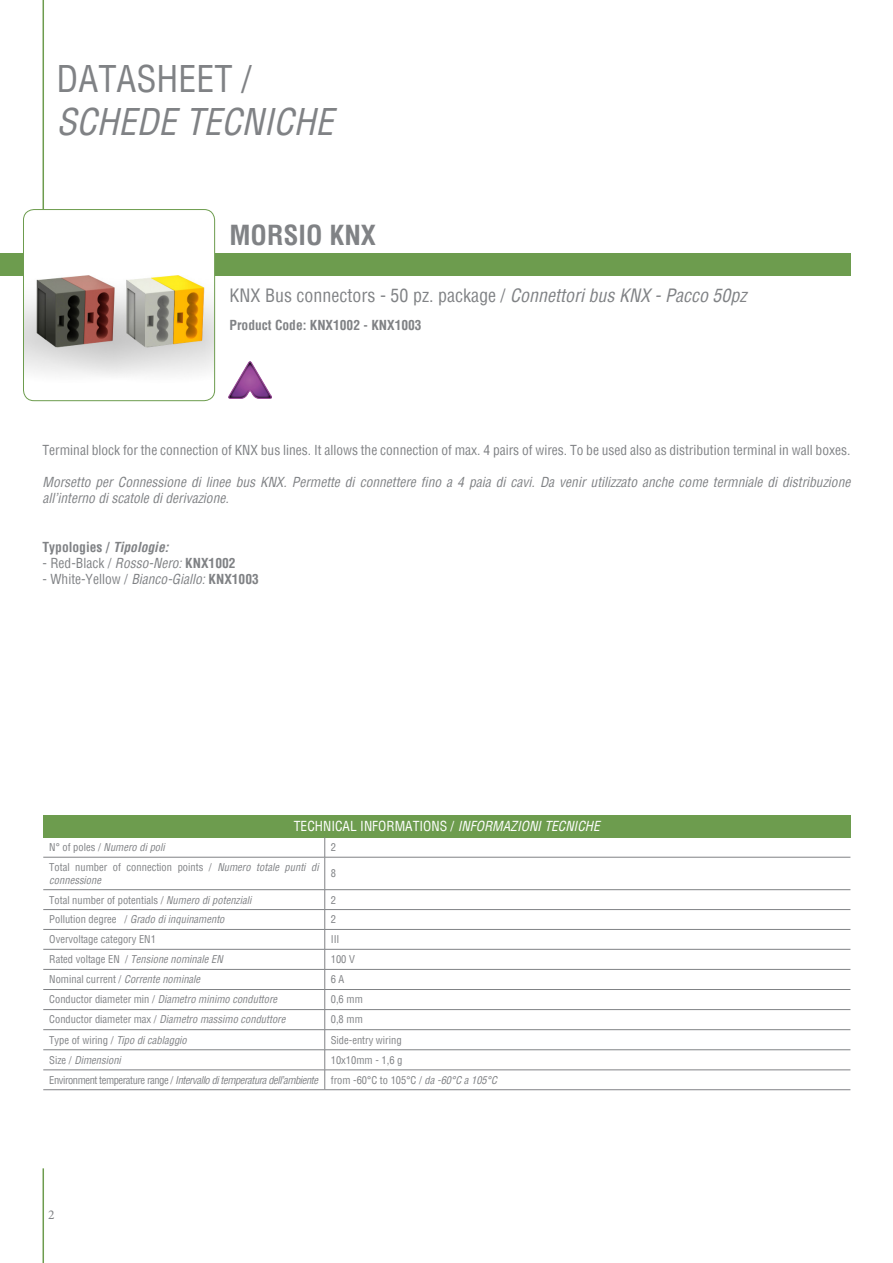
<style>
.page{position:relative;width:893px;height:1263px;background:#fff}
.page>*{position:absolute;margin:0;border:0;box-sizing:border-box;transform-origin:0 0}
.t1{font:italic condensed 36px "Helvetica";color:#808285}
.t2{font:condensed 36px "Helvetica";color:#808285}
.t3{font:700 condensed 27px "Helvetica";color:#808285}
.t4{font:condensed 18px "Helvetica";color:#808285}
.t5{font:condensed 13.5px "Helvetica";color:#808285}
.t6{font:italic condensed 13.5px/16.2px "Helvetica";color:#808285}
.t7{font:700 condensed 13.5px "Helvetica";color:#808285}
.t8{font:condensed 13.5px "Helvetica";color:#fff}
.t9{font:13.5px "Minion Pro";color:#808285}
.t10{font:italic condensed 10.5px "Helvetica";color:#808285}
.t11{font:condensed 10.5px/12.6px "Helvetica";color:#808285}
.t12{font:italic condensed 10.5px "Helvetica";letter-spacing:-.04em;color:#808285}
.s1{font-style:italic}
.s2{font-weight:700}
.s3{font-style:normal}
</style>
<div class="page">
<hr style="left:43px;top:1168px;width:1px;height:95px;background:#6d9c4e">
<div style="left:0;top:253px;width:850px;height:22px;background:#6d9c4e"></div>
<hr style="left:43px;top:0;width:1px;height:264px;background:#6d9c4e">
<img style="left:23px;top:210px;width:192px;height:191px">
<div style="left:23px;top:209px;width:192px;height:192px;border:1px solid #6d9c4e;border-radius:11px"></div>
<div style="left:43px;top:815px;width:807px;height:22px;background:#6d9c4e"></div>
<svg style="left:324px;top:837px;width:1px;height:20px"></svg>
<hr style="left:43px;top:857px;width:282px;height:1px;background:#808285">
<hr style="left:325px;top:857px;width:525px;height:1px;background:#808285">
<hr style="left:324px;top:857px;width:1px;height:32px;background:#808285">
<hr style="left:43px;top:889px;width:282px;height:1px;background:#808285">
<hr style="left:325px;top:889px;width:525px;height:1px;background:#808285">
<hr style="left:43px;top:909px;width:282px;height:1px;background:#808285">
<hr style="left:325px;top:909px;width:525px;height:1px;background:#808285">
<hr style="left:43px;top:929px;width:282px;height:1px;background:#808285">
<hr style="left:325px;top:929px;width:525px;height:1px;background:#808285">
<hr style="left:43px;top:949px;width:282px;height:1px;background:#808285">
<hr style="left:325px;top:949px;width:525px;height:1px;background:#808285">
<hr style="left:43px;top:969px;width:282px;height:1px;background:#808285">
<hr style="left:325px;top:969px;width:525px;height:1px;background:#808285">
<hr style="left:43px;top:989px;width:282px;height:1px;background:#808285">
<hr style="left:325px;top:989px;width:525px;height:1px;background:#808285">
<hr style="left:43px;top:1009px;width:282px;height:1px;background:#808285">
<hr style="left:325px;top:1009px;width:525px;height:1px;background:#808285">
<hr style="left:43px;top:1029px;width:282px;height:1px;background:#808285">
<hr style="left:325px;top:1029px;width:525px;height:1px;background:#808285">
<hr style="left:43px;top:1049px;width:282px;height:1px;background:#808285">
<hr style="left:325px;top:1049px;width:525px;height:1px;background:#808285">
<hr style="left:43px;top:1069px;width:282px;height:1px;background:#808285">
<hr style="left:325px;top:1069px;width:525px;height:1px;background:#808285">
<svg style="left:324px;top:890px;width:1px;height:199px"></svg>
<hr style="left:43px;top:1089px;width:282px;height:1px;background:#808285">
<hr style="left:325px;top:1089px;width:525px;height:1px;background:#808285">
<img style="left:229px;top:361px;width:42px;height:37px">
<p class="t2" style="left:56px;top:55px;width:197px">DATASHEET /</p>
<p class="t1" style="left:56px;top:99px;width:279px">SCHEDE TECNICHE</p>
<p class="t3" style="left:230px;top:217px;width:148px">MORSIO KNX</p>
<p class="t4" style="left:230px;top:283px;width:518px">KNX Bus connectors - 50 pz. package / <span class="s1">Connettori bus KNX - Pacco 50pz</span></p>
<p class="t7" style="left:230px;top:316px;width:194px">Product Code: KNX1002 - KNX1003</p>
<p class="t5" style="left:43px;top:441px;width:809px">Terminal block for the connection of KNX bus lines. It allows the connection of max. 4 pairs of wires. To be used also as distribution terminal in wall boxes.</p>
<p class="t6" style="left:43px;top:474px;width:809px">Morsetto per Connessione di linee bus KNX. Permette di connettere fino a 4 paia di cavi. Da venir utilizzato anche come termniale di distribuzione all’interno di scatole di derivazione.</p>
<p class="t7" style="left:43px;top:538px;width:127px">Typologies / <span class="s1">Tipologie:</span></p>
<p class="t5" style="left:43px;top:554px;width:195px">- Red-Black / <span class="s1">Rosso-Nero:</span> <span class="s2">KNX1002</span></p>
<p class="t5" style="left:43px;top:570px;width:218px">- White-Yellow / <span class="s1">Bianco-Giallo:</span> <span class="s2">KNX1003</span></p>
<p class="t8" style="left:294px;top:818px;width:308px">TECHNICAL INFORMATIONS / <span class="s1">INFORMAZIONI TECNICHE</span></p>
<p class="t10" style="left:49px;top:840px;width:117px"><span class="s3">N° of poles /</span> Numero di poli</p>
<p class="t11" style="left:331px;top:841px;width:7px">2</p>
<p class="t11" style="left:49px;top:861px;width:271px">Total number of connection points / <span class="s1">Numero totale punti di connessione</span></p>
<p class="t11" style="left:331px;top:867px;width:7px">8</p>
<p class="t11" style="left:49px;top:893px;width:204px">Total number of potentials / <span class="s1">Numero di potenziali</span></p>
<p class="t11" style="left:331px;top:893px;width:7px">2</p>
<p class="t10" style="left:49px;top:913px;width:177px"><span class="s3">Pollution degree /</span> Grado di inquinamento</p>
<p class="t11" style="left:331px;top:913px;width:7px">2</p>
<p class="t11" style="left:49px;top:933px;width:108px">Overvoltage category EN1</p>
<p class="t11" style="left:331px;top:933px;width:10px">III</p>
<p class="t10" style="left:49px;top:952px;width:175px"><span class="s3">Rated voltage EN /</span> Tensione nominale EN</p>
<p class="t11" style="left:331px;top:953px;width:26px">100 V</p>
<p class="t10" style="left:49px;top:973px;width:153px"><span class="s3">Nominal current /</span> Corrente nominale</p>
<p class="t11" style="left:331px;top:973px;width:15px">6 A</p>
<p class="t10" style="left:49px;top:993px;width:230px"><span class="s3">Conductor diameter min /</span> Diametro minimo conduttore</p>
<p class="t11" style="left:331px;top:993px;width:34px">0,6 mm</p>
<p class="t10" style="left:49px;top:1013px;width:238px"><span class="s3">Conductor diameter max /</span> Diametro massimo conduttore</p>
<p class="t11" style="left:331px;top:1013px;width:34px">0,8 mm</p>
<p class="t10" style="left:49px;top:1033px;width:139px"><span class="s3">Type of wiring /</span> Tipo di cablaggio</p>
<p class="t11" style="left:331px;top:1033px;width:72px">Side-entry wiring</p>
<p class="t10" style="left:49px;top:1053px;width:73px"><span class="s3">Size /</span> Dimensioni</p>
<p class="t11" style="left:331px;top:1053px;width:73px">10x10mm - 1,6 g</p>
<p class="t12" style="left:49px;top:1073px;width:270px"><span class="s3">Environment temperature range /</span> Intervallo di temperatura dell’ambiente</p>
<p class="t11" style="left:331px;top:1073px;width:168px">from -60°C to 105°C / <span class="s1">da -60°C a 105°C</span></p>
<p class="t9" style="left:48px;top:1206px;width:8px">2</p>
</div>
